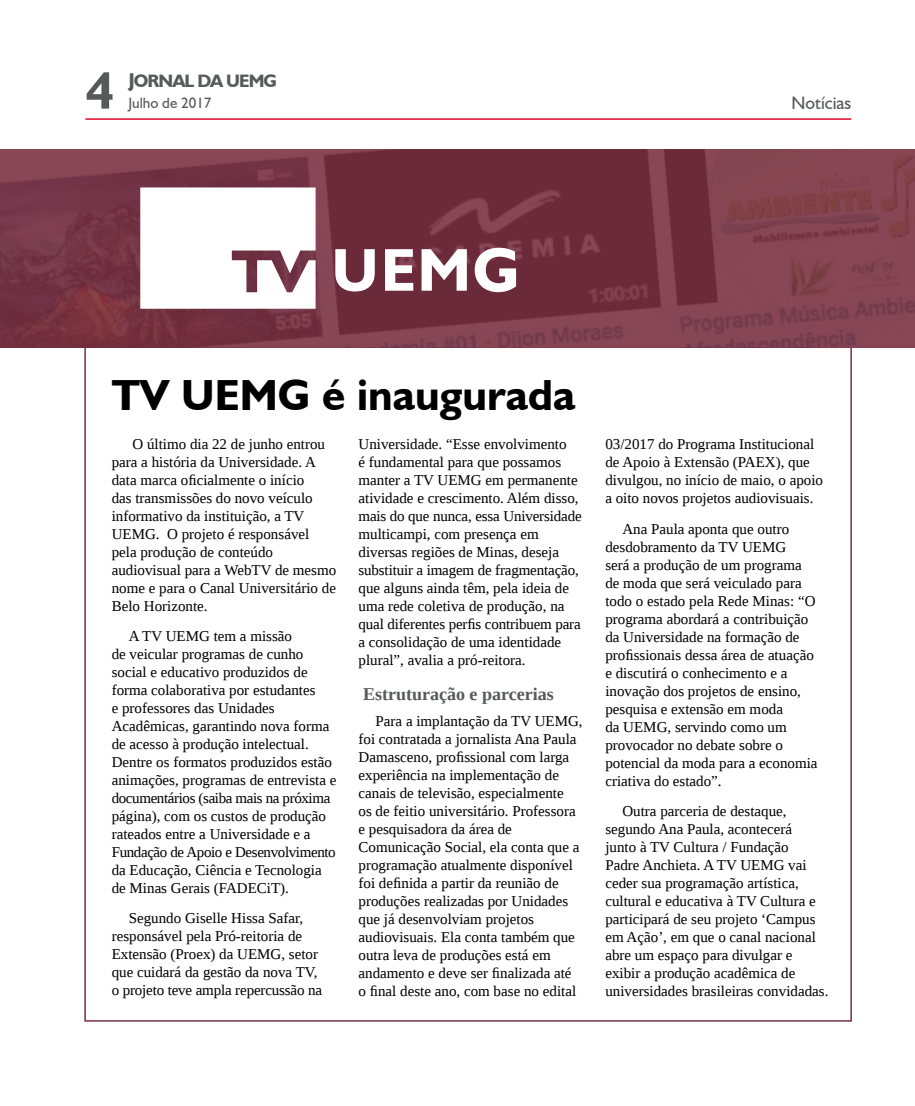
<style>
.page{position:relative;width:915px;height:1106px;background:#fff}
.page>*{position:absolute;margin:0;border:0;box-sizing:border-box;transform-origin:0 0}
.t1{font:700 52.5px "Humanist 521 BT";color:#58595b}
.t2{font:700 43.5px "Humanist 521 BT";color:#000}
.t3{font:700 18px "Liberation Serif";color:#58595b}
.t4{font:700 18px "Humanist 521 BT";letter-spacing:-.05em;color:#58595b}
.t5{font:18px "Humanist 521 BT";color:#58595b}
.t6{font:15px/18px "Liberation Serif";color:#000}
.t7{font:15px "Humanist 521 BT";color:#58595b}
.s1{font-size:19.95px}
</style>
<div class="page">
<img style="left:0;top:149px;width:914px;height:199px">
<hr style="left:85px;top:118px;width:765px;height:2px;background:#e31837">
<svg style="left:140px;top:187px;width:175px;height:122px"></svg>
<svg style="left:474px;top:248px;width:42px;height:44px"></svg>
<svg style="left:385px;top:249px;width:28px;height:42px"></svg>
<svg style="left:421px;top:249px;width:45px;height:42px"></svg>
<svg style="left:335px;top:249px;width:39px;height:42px"></svg>
<h1 class="t1" style="left:86px;top:58px;width:30px">4</h1>
<p class="t4" style="left:128px;top:69px;width:150px"><span class="s1">J</span>ORNAL DA UEMG</p>
<p class="t7" style="left:128px;top:94px;width:84px">Julho de 2017</p>
<p class="t5" style="left:791px;top:91px;width:61px">Notícias</p>
<h2 class="t2" style="left:112px;top:368px;width:465px">TV UEMG é inaugurada</h2>
<p class="t6" style="left:112px;top:435px;width:226px;text-indent:21px">O último dia 22 de junho entrou para a história da Universidade. A data marca oficialmente o início<br>das transmissões do novo veículo informativo da instituição, a TV<br>UEMG. O projeto é responsável pela produção de conteúdo audiovisual para a WebTV de mesmo nome e para o Canal Universitário de<br>Belo Horizonte.</p>
<p class="t6" style="left:112px;top:627px;width:226px;text-indent:17px">A TV UEMG tem a missão<br>de veicular programas de cunho social e educativo produzidos de forma colaborativa por estudantes<br>e professores das Unidades<br>Acadêmicas, garantindo nova forma de acesso à produção intelectual.<br>Dentre os formatos produzidos estão animações, programas de entrevista e documentários (saiba mais na próxima página), com os custos de produção rateados entre a Universidade e a<br>Fundação de Apoio e Desenvolvimento da Educação, Ciência e Tecnologia de Minas Gerais (FADECiT).</p>
<p class="t6" style="left:112px;top:909px;width:212px;text-indent:17px">Segundo Giselle Hissa Safar, responsável pela Pró-reitoria de<br>Extensão (Proex) da UEMG, setor que cuidará da gestão da nova TV, o projeto teve ampla repercussão na</p>
<p class="t6" style="left:358px;top:435px;width:225px">Universidade. “Esse envolvimento<br>é fundamental para que possamos manter a TV UEMG em permanente atividade e crescimento. Além disso, mais do que nunca, essa Universidade multicampi, com presença em diversas regiões de Minas, deseja substituir a imagem de fragmentação, que alguns ainda têm, pela ideia de uma rede coletiva de produção, na qual diferentes perfis contribuem para a consolidação de uma identidade plural”, avalia a pró-reitora.</p>
<p class="t3" style="left:363px;top:681px;width:192px">Estruturação e parcerias</p>
<p class="t6" style="left:358px;top:712px;width:225px;text-indent:17px">Para a implantação da TV UEMG, foi contratada a jornalista Ana Paula Damasceno, profissional com larga experiência na implementação de canais de televisão, especialmente<br>os de feitio universitário. Professora e pesquisadora da área de Comunicação Social, ela conta que a programação atualmente disponível foi definida a partir da reunião de produções realizadas por Unidades que já desenvolviam projetos audiovisuais. Ela conta também que outra leva de produções está em andamento e deve ser finalizada até o final deste ano, com base no edital</p>
<p class="t6" style="left:605px;top:435px;width:219px">03/2017 do Programa Institucional de Apoio à Extensão (PAEX), que divulgou, no início de maio, o apoio a oito novos projetos audiovisuais.</p>
<p class="t6" style="left:605px;top:519px;width:214px;text-indent:17px">Ana Paula aponta que outro desdobramento da TV UEMG<br>será a produção de um programa de moda que será veiculado para todo o estado pela Rede Minas: “O programa abordará a contribuição da Universidade na formação de profissionais dessa área de atuação e discutirá o conhecimento e a inovação dos projetos de ensino, pesquisa e extensão em moda<br>da UEMG, servindo como um provocador no debate sobre o potencial da moda para a economia criativa do estado”.</p>
<p class="t6" style="left:605px;top:802px;width:224px;text-indent:17px">Outra parceria de destaque, segundo Ana Paula, acontecerá<br>junto à TV Cultura / Fundação<br>Padre Anchieta. A TV UEMG vai ceder sua programação artística, cultural e educativa à TV Cultura e participará de seu projeto ‘Campus em Ação’, em que o canal nacional abre um espaço para divulgar e exibir a produção acadêmica de universidades brasileiras convidadas.</p>
</div>
